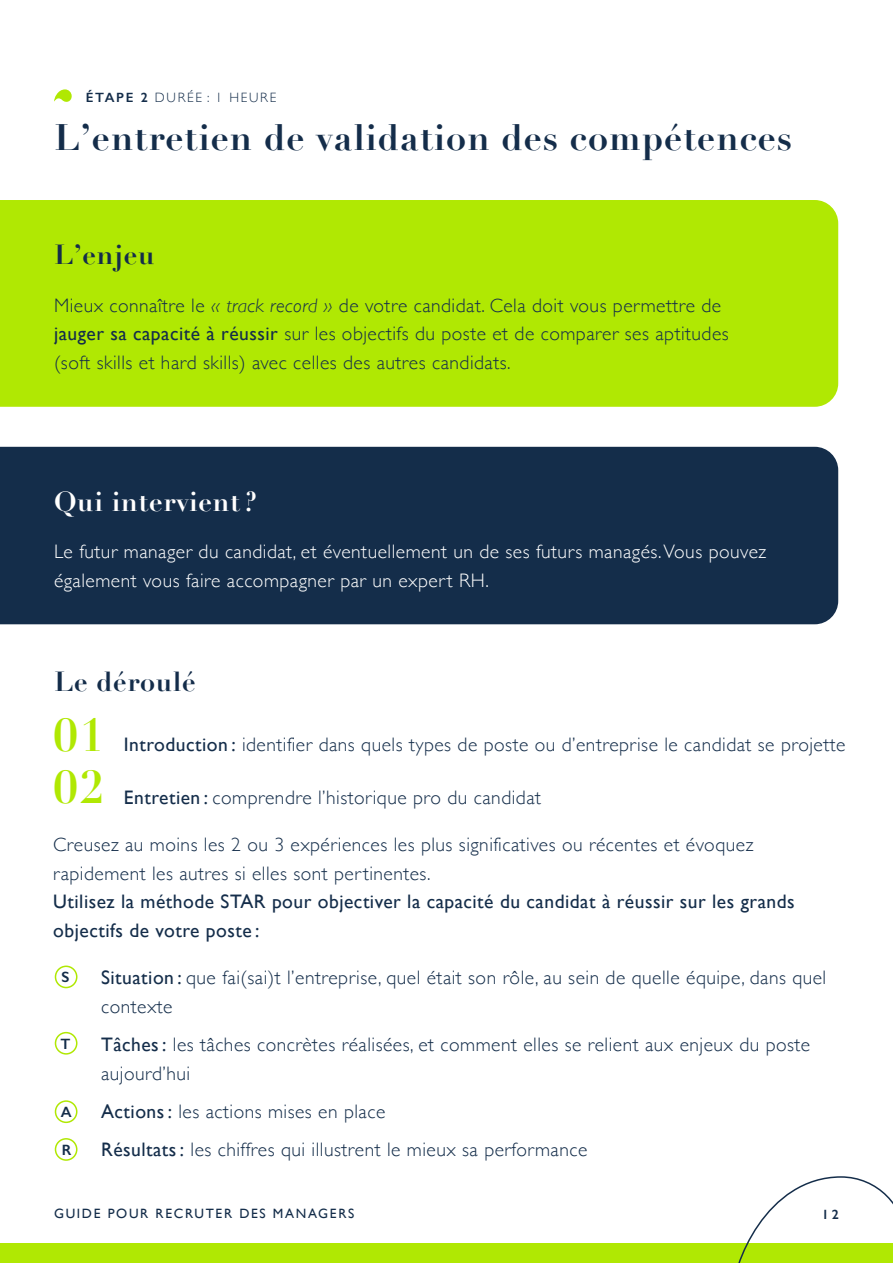
<style>
.page{position:relative;width:893px;height:1263px;background:#fff}
.page>*{position:absolute;margin:0;border:0;box-sizing:border-box;transform-origin:0 0}
.t1{font:700 45px/51.6px "Didot";color:#b0e803}
.t2{font:700 36px "Didot";letter-spacing:.025em;color:#142d4a}
.t3{font:700 27px "Didot";letter-spacing:.025em;color:#142d4a}
.t4{font:700 27px "Didot";letter-spacing:.025em;color:#fff}
.t5{font:300 19.5px/28.5px "Gill Sans";letter-spacing:.025em;color:#142d4a}
.t6{font:300 19.5px/28.5px "Gill Sans";letter-spacing:.025em;color:#fff}
.t7{font:19.5px/28.5px "Gill Sans";letter-spacing:.025em;color:#142d4a}
.t8{font:600 15px "Gill Sans";color:#142d4a}
.t9{font:13.5px "Gill Sans";letter-spacing:.125em;color:#142d4a}
.t10{font:300 13.5px "Gill Sans";letter-spacing:.125em;color:#142d4a}
.t11{font:600 13.5px "Gill Sans";color:#142d4a}
.s1{font-weight:600}
.s2{font-style:italic}
.s3{font-weight:400}
</style>
<div class="page">
<div style="left:0;top:1243px;width:893px;height:20px;background:#b0e803"></div>
<svg style="left:738px;top:1176px;width:155px;height:87px"></svg>
<div style="left:55px;top:965px;width:22px;height:23px;border:2px solid #b0e803;border-radius:50%"></div>
<div style="left:55px;top:1032px;width:22px;height:22px;border:2px solid #b0e803;border-radius:50%"></div>
<div style="left:55px;top:1100px;width:22px;height:23px;border:2px solid #b0e803;border-radius:50%"></div>
<div style="left:55px;top:1138px;width:22px;height:23px;border:2px solid #b0e803;border-radius:50%"></div>
<div style="left:0;top:200px;width:838px;height:207px;background:#b0e803"></div>
<div style="left:0;top:447px;width:838px;height:177px;background:#142d4a"></div>
<svg style="left:54px;top:89px;width:18px;height:13px"></svg>
<p class="t10" style="left:86px;top:86px;width:192px"><span class="s1">ÉTAPE 2</span> DURÉE : 1 HEURE</p>
<h2 class="t2" style="left:54px;top:115px;width:740px">L’entretien de validation des compétences</h2>
<h3 class="t3" style="left:54px;top:238px;width:102px">L’enjeu</h3>
<p class="t5" style="left:54px;top:290px;width:676px">Mieux connaître le <span class="s2">« track record »</span> de votre candidat. Cela doit vous permettre de <span class="s3">jauger sa capacité à réussir</span> sur les objectifs du poste et de comparer ses aptitudes (soft skills et hard skills) avec celles des autres candidats.</p>
<h3 class="t4" style="left:54px;top:484px;width:204px">Qui intervient ?</h3>
<p class="t6" style="left:54px;top:537px;width:714px">Le futur manager du candidat, et éventuellement un de ses futurs managés. Vous pouvez également vous faire accompagner par un expert RH.</p>
<h3 class="t3" style="left:54px;top:664px;width:143px">Le déroulé</h3>
<h1 class="t1" style="left:53px;top:710px;width:53px">01<br>02</h1>
<p class="t5" style="left:124px;top:730px;width:723px"><span class="s3">Introduction :</span> identifier dans quels types de poste ou d’entreprise le candidat se projette</p>
<p class="t5" style="left:124px;top:782px;width:419px"><span class="s3">Entretien :</span> comprendre l’historique pro du candidat</p>
<p class="t5" style="left:53px;top:830px;width:702px">Creusez au moins les 2 ou 3 expériences les plus significatives ou récentes et évoquez rapidement les autres si elles sont pertinentes.</p>
<p class="t7" style="left:53px;top:887px;width:743px">Utilisez la méthode STAR pour objectiver la capacité du candidat à réussir sur les grands objectifs de votre poste :</p>
<p class="t8" style="left:62px;top:968px;width:10px">S</p>
<p class="t5" style="left:101px;top:963px;width:727px"><span class="s3">Situation :</span> que fai(sai)t l’entreprise, quel était son rôle, au sein de quelle équipe, dans quel contexte</p>
<p class="t8" style="left:61px;top:1034px;width:11px">T</p>
<p class="t5" style="left:101px;top:1029px;width:711px"><span class="s3">Tâches:</span> les tâches concrètes réalisées, et comment elles se relient aux enjeux du poste aujourd’hui</p>
<p class="t8" style="left:61px;top:1103px;width:12px">A</p>
<p class="t8" style="left:62px;top:1141px;width:11px">R</p>
<p class="t5" style="left:101px;top:1092px;width:488px;line-height:37.7px"><span class="s3">Actions:</span> les actions mises en place<br><span class="s3">Résultats:</span> les chiffres qui illustrent le mieux sa performance</p>
<p class="t9" style="left:54px;top:1206px;width:302px">GUIDE POUR RECRUTER DES MANAGERS</p>
<p class="t11" style="left:822px;top:1206px;width:19px">12</p>
</div>
